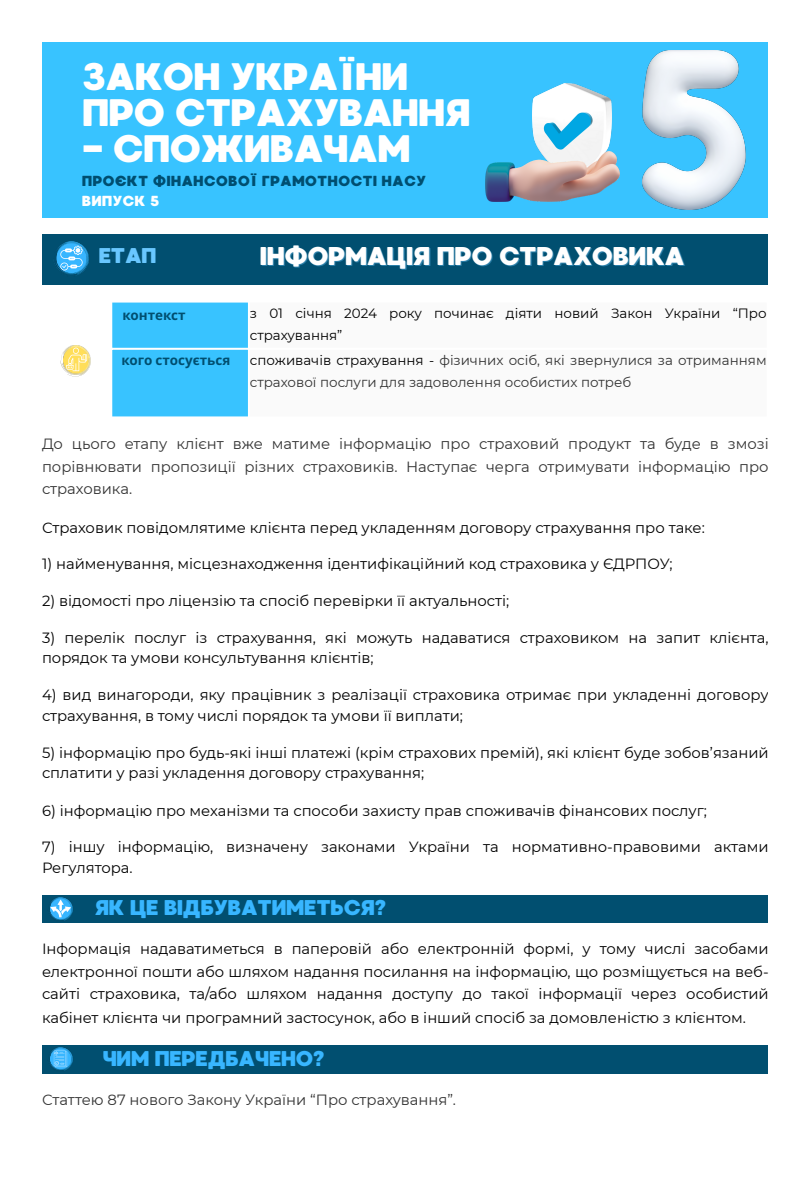
<style>
.page{position:relative;width:810px;height:1181px;background:#fff}
.page>*{position:absolute;margin:0;border:0;box-sizing:border-box;transform-origin:0 0}
.t1{font:38.25px/36px "MADE Waffle Soft";letter-spacing:-.04em;color:#fff}
.t2{font:25.65px "MADE Waffle Soft";letter-spacing:-.04em;color:#fff}
.t3{font:21.3px "MADE Waffle Soft";letter-spacing:-.04em;color:#38b6ff}
.t4{font:21.3px "MADE Waffle Soft";color:#69c7ff}
.t5{font:14.85px/20.2px "Montserrat";color:#000}
.t6{font:14.85px/22.6px "Montserrat";color:#333;text-align:justify}
.t7{font:14.55px/20.4px "MADE Waffle Soft";color:#004e70}
.t8{font:13.5px/22.2px "Montserrat";color:#333}
.t9{font:13.5px/22.2px "Montserrat";color:#000}
.t10{font:700 13.5px "Noto Sans";color:#014f70}
.s1{color:#fff}
.s2{color:#000}
</style>
<div class="page">
<div style="left:42px;top:42px;width:726px;height:176px;background:#38c3ff"></div>
<img style="left:532px;top:83px;width:79px;height:69px">
<img style="left:485px;top:152px;width:135px;height:49px">
<img style="left:643px;top:50px;width:102px;height:159px">
<div style="left:42px;top:234px;width:726px;height:50px;background:#014f70"></div>
<img style="left:56px;top:241px;width:33px;height:35px">
<div style="left:112px;top:302px;width:136px;height:114px;background:#38c3ff"></div>
<img style="left:60px;top:346px;width:31px;height:30px">
<hr style="left:110px;top:348px;width:658px;height:2px;background:#fff">
<div style="left:42px;top:895px;width:726px;height:27px;background:#014f70"></div>
<img style="left:50px;top:897px;width:23px;height:24px">
<div style="left:42px;top:1045px;width:726px;height:29px;background:#014f70"></div>
<img style="left:50px;top:1047px;width:23px;height:24px">
<p class="t1" style="left:82px;top:59px;width:391px">ЗАКОН УКРАЇНИ<br>ПРО СТРАХУВАННЯ</p>
<p class="t1" style="left:82px;top:131px;width:331px">- СПОЖИВАЧАМ</p>
<p class="t7" style="left:82px;top:170px;width:346px">ПРОЄКТ ФІНАНСОВОЇ ГРАМОТНОСТІ НАСУ<br><span class="s1">ВИПУСК 5</span></p>
<p class="t4" style="left:98px;top:243px;width:60px">ЕТАП</p>
<p class="t2" style="left:260px;top:240px;width:427px">ІНФОРМАЦІЯ ПРО СТРАХОВИКА</p>
<p class="t10" style="left:122px;top:305px;width:64px">контекст</p>
<p class="t9" style="left:250px;top:302px;width:518px">з 01 січня 2024 року починає діяти новий Закон України “Про страхування”</p>
<p class="t10" style="left:122px;top:350px;width:110px">кого стосується</p>
<p class="t8" style="left:250px;top:349px;width:518px"><span class="s2">споживачів страхування -</span> фізичних осіб, які звернулися за отриманням страхової послуги для задоволення особистих потреб</p>
<p class="t6" style="left:42px;top:432px;width:728px">До цього етапу клієнт вже матиме інформацію про страховий продукт та буде в змозі порівнювати пропозиції різних страховиків. Наступає черга отримувати інформацію про страховика.</p>
<p class="t5" style="left:42px;top:517px;width:664px">Страховик повідомлятиме клієнта перед укладенням договору страхування про таке:</p>
<p class="t5" style="left:42px;top:553px;width:632px">1) найменування, місцезнаходження ідентифікаційний код страховика у ЄДРПОУ;</p>
<p class="t5" style="left:42px;top:590px;width:469px">2) відомості про ліцензію та спосіб перевірки її актуальності;</p>
<p class="t5" style="left:42px;top:627px;width:728px">3) перелік послуг із страхування, які можуть надаватися страховиком на запит клієнта, порядок та умови консультування клієнтів;</p>
<p class="t5" style="left:42px;top:685px;width:728px">4) вид винагороди, яку працівник з реалізації страховика отримає при укладенні договору страхування, в тому числі порядок та умови її виплати;</p>
<p class="t5" style="left:42px;top:742px;width:728px">5) інформацію про будь-які інші платежі (крім страхових премій), які клієнт буде зобов’язаний сплатити у разі укладення договору страхування;</p>
<p class="t5" style="left:42px;top:800px;width:666px">6) інформацію про механізми та способи захисту прав споживачів фінансових послуг;</p>
<p class="t5" style="left:42px;top:836px;width:728px;line-height:21.1px">7) іншу інформацію, визначену законами України та нормативно-правовими актами<br>Регулятора.</p>
<p class="t3" style="left:94px;top:894px;width:293px">ЯК ЦЕ ВІДБУВАТИМЕТЬСЯ?</p>
<p class="t5" style="left:42px;top:937px;width:728px;line-height:23px;text-align:justify">Інформація надаватиметься в паперовій або електронній формі, у тому числі засобами електронної пошти або шляхом надання посилання на інформацію, що розміщується на веб&shy;сайті страховика, та/або шляхом надання доступу до такої інформації через особистий кабінет клієнта чи програмний застосунок, або в інший спосіб за домовленістю з клієнтом.</p>
<p class="t3" style="left:102px;top:1045px;width:224px">ЧИМ ПЕРЕДБАЧЕНО?</p>
<p class="t6" style="left:42px;top:1088px;width:416px">Статтею 87 нового Закону України “Про страхування”.</p>
</div>
